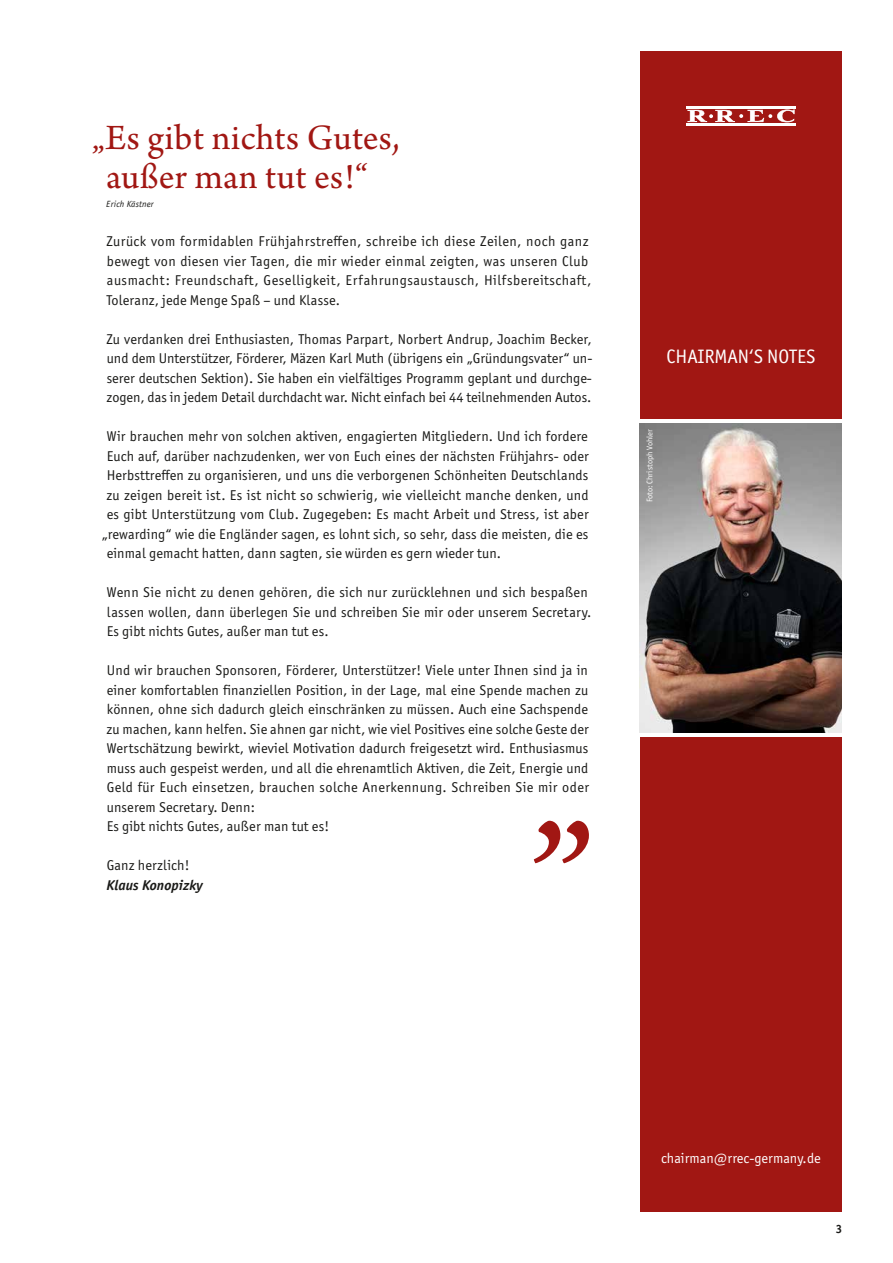
<style>
.page{position:relative;width:893px;height:1263px;background:#fff}
.page>*{position:absolute;margin:0;border:0;box-sizing:border-box;transform-origin:0 0}
.t1{font:37.5px/39px "Arno Pro";letter-spacing:.01em;color:#a11713;text-align:center}
.t2{font:19.5px "Officina Sans ITC Pro";color:#fff}
.t3{font:14.25px/19.5px "Officina Sans ITC Pro";letter-spacing:.01em;color:#1a1a18}
.t4{font:14.25px/19.5px "Officina Sans ITC Pro";letter-spacing:.03em;color:#1a1a18}
.t5{font:14.25px "Officina Sans ITC Pro";color:#fff}
.t6{font:italic 14.25px "Officina Sans Bold ITC";color:#1a1a18}
.t7{font:700 12px "Officina Sans ITC Pro";color:#1a1a18}
.t8{font:italic 9px "Officina Sans Book ITC";letter-spacing:.01em;color:#1a1a18}
.t9{font:8.25px "Officina Sans ITC Pro";color:#fff}
</style>
<div class="page">
<img style="left:640px;top:423px;width:202px;height:310px">
<div style="left:640px;top:51px;width:202px;height:368px;background:#a11713"></div>
<svg style="left:687px;top:110px;width:107px;height:12px"></svg>
<hr style="left:686px;top:106px;width:110px;height:3px;background:#fff">
<hr style="left:686px;top:123px;width:110px;height:3px;background:#fff">
<div style="left:640px;top:737px;width:202px;height:475px;background:#a11713"></div>
<svg style="left:534px;top:821px;width:55px;height:42px"></svg>
<h1 class="t1" style="left:92px;top:120px;width:309px">„Es gibt nichts Gutes, außer man tut es!“</h1>
<p class="t8" style="left:106px;top:199px;width:49px">Erich Kästner</p>
<p class="t4" style="left:106px;top:231px;width:486px">Zurück vom formidablen Frühjahrstreffen, schreibe ich diese Zeilen, noch ganz bewegt von diesen vier Tagen, die mir wieder einmal zeigten, was unseren Club ausmacht: Freundschaft, Geselligkeit, Erfahrungsaustausch, Hilfsbereitschaft, Toleranz, jede Menge Spaß – und Klasse.</p>
<p class="t3" style="left:106px;top:329px;width:487px;text-align:justify">Zu verdanken drei Enthusiasten, Thomas Parpart, Norbert Andrup, Joachim Becker, und dem Unterstützer, Förderer, Mäzen Karl Muth (übrigens ein „Gründungsvater“ un&shy;serer deutschen Sektion). Sie haben ein vielfältiges Programm geplant und durchge&shy;zogen, das in jedem Detail durchdacht war. Nicht einfach bei 44 teilnehmenden Autos.</p>
<p class="t3" style="left:107px;top:426px;width:482px">Wir brauchen mehr von solchen aktiven, engagierten Mitgliedern. Und ich fordere</p>
<p class="t3" style="left:107px;top:446px;width:484px">Euch auf, darüber nachzudenken, wer von Euch eines der nächsten Frühjahrs- oder</p>
<p class="t3" style="left:107px;top:465px;width:483px">Herbsttreffen zu organisieren, und uns die verborgenen Schönheiten Deutschlands</p>
<p class="t3" style="left:107px;top:485px;width:483px">zu zeigen bereit ist. Es ist nicht so schwierig, wie vielleicht manche denken, und</p>
<p class="t3" style="left:107px;top:504px;width:484px">es gibt Unterstützung vom Club. Zugegeben: Es macht Arbeit und Stress, ist aber</p>
<p class="t3" style="left:102px;top:524px;width:488px">„rewarding“ wie die Engländer sagen, es lohnt sich, so sehr, dass die meisten, die es</p>
<p class="t3" style="left:107px;top:543px;width:396px">einmal gemacht hatten, dann sagten, sie würden es gern wieder tun.</p>
<p class="t3" style="left:107px;top:582px;width:486px">Wenn Sie nicht zu denen gehören, die sich nur zurücklehnen und sich bespaßen lassen wollen, dann überlegen Sie und schreiben Sie mir oder unserem Secretary.<br>Es gibt nichts Gutes, außer man tut es.</p>
<p class="t3" style="left:107px;top:660px;width:484px">Und wir brauchen Sponsoren, Förderer, Unterstützer! Viele unter Ihnen sind ja in einer komfortablen finanziellen Position, in der Lage, mal eine Spende machen zu können, ohne sich dadurch gleich einschränken zu müssen. Auch eine Sachspende zu machen, kann helfen. Sie ahnen gar nicht, wie viel Positives eine solche Geste der Wertschätzung bewirkt, wieviel Motivation dadurch freigesetzt wird. Enthusiasmus muss auch gespeist werden, und all die ehrenamtlich Aktiven, die Zeit, Energie und Geld für Euch einsetzen, brauchen solche Anerkennung. Schreiben Sie mir oder unserem Secretary. Denn:<br>Es gibt nichts Gutes, außer man tut es!</p>
<p class="t3" style="left:107px;top:855px;width:84px">Ganz herzlich!</p>
<p class="t6" style="left:107px;top:876px;width:98px">Klaus Konopizky</p>
<h2 class="t2" style="left:666px;top:345px;width:150px">CHAIRMAN‘S NOTES</h2>
<p class="t9" style="left:645px;top:502px;width:75px;rotate:-90deg">Foto: Christoph Vohler</p>
<p class="t5" style="left:661px;top:1149px;width:161px">chairman@rrec-germany.de</p>
<p class="t7" style="left:836px;top:1222px;width:7px">3</p>
</div>
